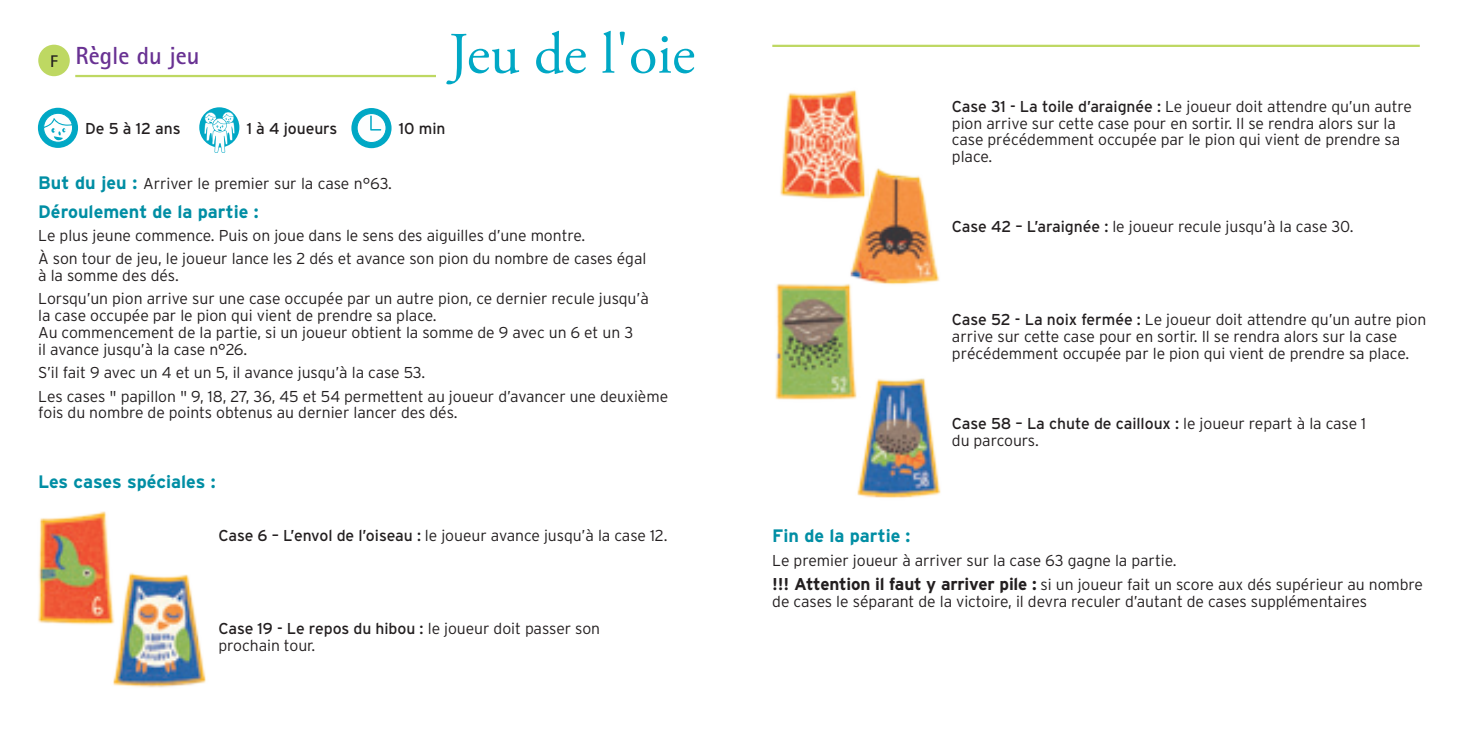
<style>
.page{position:relative;width:1467px;height:734px;background:#fff}
.page>*{position:absolute;margin:0;border:0;box-sizing:border-box;transform-origin:0 0}
.t1{font:58.5px "Adobe Garamond Pro";letter-spacing:-.005em;color:#00a8c5}
.t2{font:700 24.75px "Agfa Rotis Sans Serif";color:#693293}
.t3{font:700 18px "Interstate";color:#008ea4}
.t4{font:700 16.88px "Agfa Rotis Sans Serif";color:#231f20}
.Normal_e{font:300 15.75px/16.9px "Interstate";letter-spacing:-.005em;color:#231f20}
.t5{font:15.75px "Interstate";letter-spacing:-.005em;color:#231f20}
.s1{font-weight:700;font-size:18px;color:#008ea4}
.s2{font-weight:400}
.s3{font-weight:700;font-size:17.1px}
</style>
<div class="page">
<img style="left:113px;top:572px;width:93px;height:116px">
<img style="left:780px;top:90px;width:84px;height:109px">
<img style="left:847px;top:164px;width:93px;height:121px">
<img style="left:775px;top:278px;width:86px;height:122px">
<img style="left:853px;top:372px;width:88px;height:126px">
<img style="left:38px;top:511px;width:83px;height:120px">
<div style="left:38px;top:45px;width:32px;height:31px;background:#bed862;border-radius:50%"></div>
<hr style="left:75px;top:75px;width:477px;height:2px;background:#bed862">
<hr style="left:772px;top:45px;width:648px;height:2px;background:#bed862">
<div style="left:38px;top:108px;width:40px;height:40px;background:#00a8c5;border-radius:50%"></div>
<svg style="left:43px;top:113px;width:30px;height:30px"></svg>
<div style="left:199px;top:107px;width:40px;height:40px;background:#00a8c5;border-radius:50%"></div>
<svg style="left:204px;top:112px;width:31px;height:41px"></svg>
<div style="left:351px;top:108px;width:41px;height:40px;background:#00a8c5;border-radius:50%"></div>
<svg style="left:357px;top:113px;width:30px;height:30px"></svg>
<div style="left:436px;top:30px;width:259px;height:59px;background:#fff"></div>
<p class="t4" style="left:50px;top:50px;width:9px">F</p>
<p class="t2" style="left:75px;top:40px;width:126px">Règle du jeu</p>
<p class="t1" style="left:449px;top:19px;width:248px">Jeu de l'oie</p>
<p class="t5" style="left:85px;top:120px;width:97px">De 5 à 12 ans</p>
<p class="t5" style="left:247px;top:120px;width:92px">1 à 4 joueurs</p>
<p class="t5" style="left:399px;top:120px;width:48px">10 min</p>
<p class="Normal_e" style="left:38px;top:175px;width:355px"><span class="s1">But du jeu :</span> Arriver le premier sur la case n°63.</p>
<p class="t3" style="left:38px;top:201px;width:222px">Déroulement de la partie :</p>
<p class="Normal_e" style="left:38px;top:227px;width:548px">Le plus jeune commence. Puis on joue dans le sens des aiguilles d’une montre.</p>
<p class="Normal_e" style="left:38px;top:250px;width:610px">À son tour de jeu, le joueur lance les 2 dés et avance son pion du nombre de cases égal à la somme des dés.</p>
<p class="Normal_e" style="left:38px;top:290px;width:612px">Lorsqu’un pion arrive sur une case occupée par un autre pion, ce dernier recule jusqu’à la case occupée par le pion qui vient de prendre sa place.<br>Au commencement de la partie, si un joueur obtient la somme de 9 avec un 6 et un 3<br>il avance jusqu’à la case n°26.</p>
<p class="Normal_e" style="left:38px;top:364px;width:388px">S’il fait 9 avec un 4 et un 5, il avance jusqu’à la case 53.</p>
<p class="Normal_e" style="left:38px;top:387px;width:631px">Les cases " papillon " 9, 18, 27, 36, 45 et 54 permettent au joueur d’avancer une deuxième fois du nombre de points obtenus au dernier lancer des dés.</p>
<p class="t3" style="left:38px;top:471px;width:179px">Les cases spéciales :</p>
<p class="Normal_e" style="left:218px;top:526px;width:451px"><span class="s2">Case 6 – L’envol de l’oiseau :</span> le joueur avance jusqu’à la case 12.</p>
<p class="Normal_e" style="left:218px;top:619px;width:383px"><span class="s2">Case 19 - Le repos du hibou :</span> le joueur doit passer son prochain tour.</p>
<p class="Normal_e" style="left:952px;top:97px;width:462px"><span class="s2">Case 31 - La toile d’araignée :</span> Le joueur doit attendre qu’un autre pion arrive sur cette case pour en sortir. Il se rendra alors sur la case précédemment occupée par le pion qui vient de prendre sa place.</p>
<p class="Normal_e" style="left:952px;top:218px;width:403px"><span class="s2">Case 42 – L’araignée :</span> le joueur recule jusqu’à la case 30.</p>
<p class="Normal_e" style="left:952px;top:311px;width:476px"><span class="s2">Case 52 - La noix fermée :</span> Le joueur doit attendre qu’un autre pion arrive sur cette case pour en sortir. Il se rendra alors sur la case précédemment occupée par le pion qui vient de prendre sa place.</p>
<p class="Normal_e" style="left:952px;top:414px;width:416px"><span class="s2">Case 58 – La chute de cailloux :</span> le joueur repart à la case 1 du parcours.</p>
<p class="t3" style="left:772px;top:526px;width:140px">Fin de la partie :</p>
<p class="Normal_e" style="left:772px;top:551px;width:406px">Le premier joueur à arriver sur la case 63 gagne la partie.</p>
<p class="Normal_e" style="left:772px;top:575px;width:652px"><span class="s3">!!! Attention il faut y arriver pile :</span> si un joueur fait un score aux dés supérieur au nombre de cases le séparant de la victoire, il devra reculer d’autant de cases supplémentaires</p>
</div>
